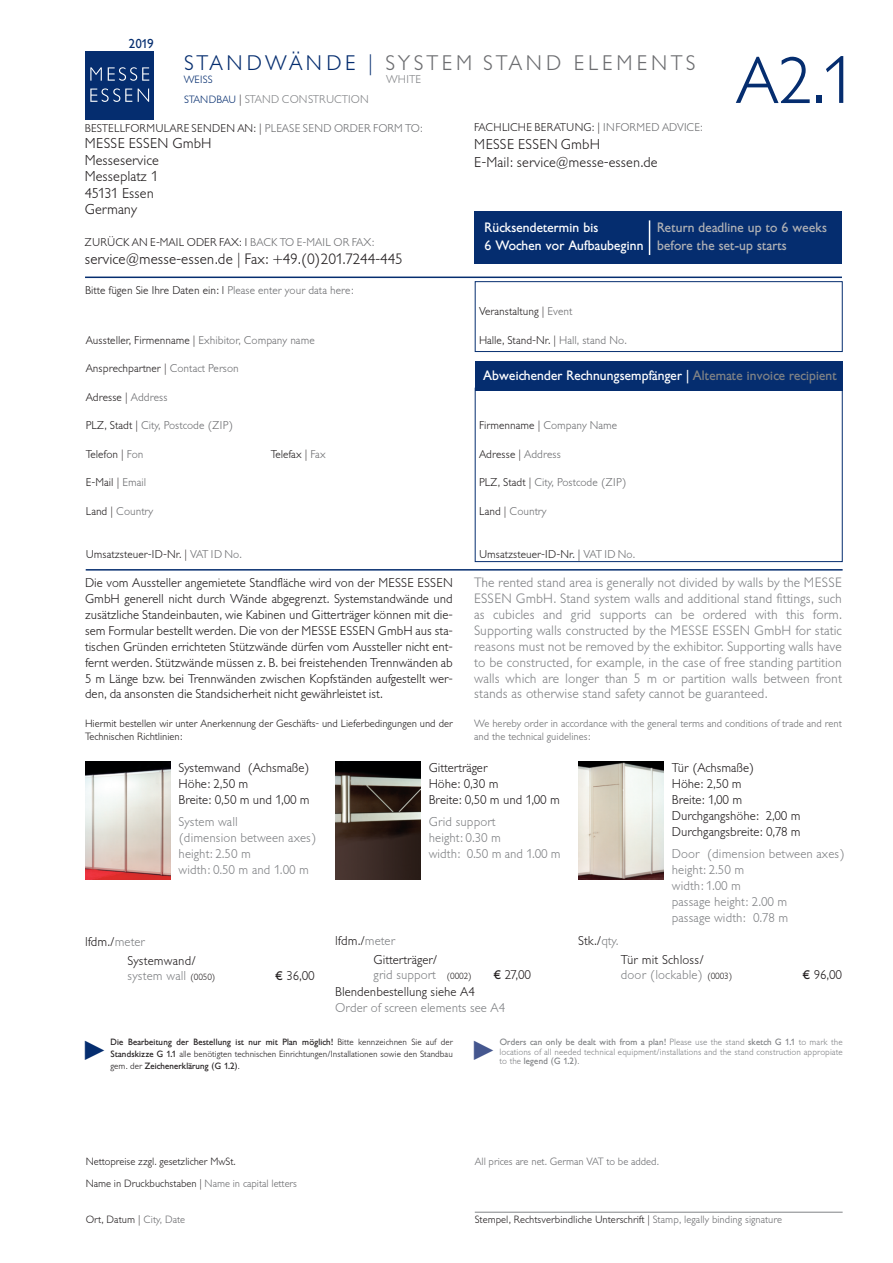
<style>
.page{position:relative;width:893px;height:1263px;background:#fff}
.page>*{position:absolute;margin:0;border:0;box-sizing:border-box;transform-origin:0 0}
.t1{font:300 66px "Gill Sans BQ";color:#052d6f}
.t2{font:27px "AG Figures+Pi BQ";color:#052d6f}
.t3{font:27px "AG Figures+Pi BQ";color:#45578f}
.t4{font:300 21px "Gill Sans BQ";letter-spacing:.16em;color:#6c6d70}
.t5{font:300 15px "Gill Sans BQ";color:#231f20}
.t6{font:300 14.25px/16.5px "Gill Sans BQ";color:#231f20}
.t7{font:300 13.5px/15.9px "Gill Sans BQ";color:#808285;text-align:justify}
.t8{font:13.5px/18px "Gill Sans BQ";letter-spacing:-.005em;color:#fff}
.t9{font:13.5px/18px "Gill Sans BQ";letter-spacing:-.005em;color:#b0b1b5}
.t10{font:300 12.75px/15.9px "Gill Sans BQ";letter-spacing:-.005em;color:#231f20}
.t11{font:300 12.75px/15.9px "Gill Sans BQ";letter-spacing:.005em;color:#808285}
.t12{font:12.75px "Gill Sans BQ";color:#052d6f}
.t13{font:300 11.25px "Gill Sans BQ";color:#231f20}
.t14{font:300 11.25px "Gill Sans BQ";color:#6c6d70}
.t15{font:300 11.25px "Gill Sans BQ";color:#808285}
.t16{font:300 10.5px/12.8px "Gill Sans BQ";letter-spacing:-.005em;color:#231f20}
.t17{font:300 10.5px/12.8px "Gill Sans BQ";color:#6c6d70}
.t18{font:300 10.5px "Gill Sans BQ";letter-spacing:.02em;color:#052d6f}
.t19{font:300 9px/12px "Gill Sans BQ";color:#231f20}
.t20{font:300 9px/9.8px "Gill Sans BQ";letter-spacing:.005em;color:#808285}
.t21{font:9px "Gill Sans BQ";color:#231f20}
.t22{font:9px "Gill Sans BQ";letter-spacing:.005em;color:#808285}
.s1{color:#052d6f}
.s2{font-size:10.5px;color:#052d6f}
.s3{color:#231f20}
.s4{color:#6c6d70}
.s5{color:#808285}
.s6{font-size:9px;color:#231f20}
.s7{font-family:"Gill Sans";font-weight:400}
.s8{font-size:9px}
.s9{font-weight:400}
.s10{font-weight:300}
</style>
<div class="page">
<div style="left:475px;top:211px;width:367px;height:53px;background:#052d6f"></div>
<hr style="left:85px;top:277px;width:757px;height:1px;background:#052d6f">
<hr style="left:86px;top:569px;width:757px;height:2px;background:#052d6f">
<div style="left:86px;top:51px;width:68px;height:68px;background:#052d6f"></div>
<svg style="left:90px;top:67px;width:59px;height:14px"></svg>
<svg style="left:90px;top:88px;width:59px;height:14px"></svg>
<div style="left:475px;top:361px;width:368px;height:29px;background:#052d6f"></div>
<hr style="left:649px;top:220px;width:1px;height:35px;background:#fff">
<hr style="left:475px;top:1212px;width:368px;height:1px;background:#808285">
<div style="left:475px;top:281px;width:368px;height:71px;border:1px solid #052d6f"></div>
<div style="left:475px;top:388px;width:368px;height:174px;border:1px solid #052d6f"></div>
<img style="left:85px;top:761px;width:85px;height:118px">
<img style="left:335px;top:761px;width:85px;height:118px">
<img style="left:578px;top:761px;width:85px;height:118px">
<p class="t12" style="left:129px;top:37px;width:26px">2019</p>
<h3 class="t4" style="left:184px;top:51px;width:513px"><span class="s1">STANDWÄNDE |</span> SYSTEM STAND ELEMENTS</h3>
<p class="t18" style="left:184px;top:73px;width:31px">WEISS</p>
<p class="t15" style="left:386px;top:73px;width:36px">WHITE</p>
<p class="t15" style="left:184px;top:93px;width:186px"><span class="s2">STANDBAU</span> <span class="s3">|</span> STAND CONSTRUCTION</p>
<h1 class="t1" style="left:736px;top:44px;width:120px">A2.1</h1>
<p class="t13" style="left:85px;top:122px;width:339px">BESTELLFORMULARE SENDEN AN: | <span class="s4">PLEASE SEND ORDER FORM TO:</span></p>
<p class="t6" style="left:85px;top:135px;width:128px">MESSE ESSEN GmbH<br>Messeservice<br>Messeplatz 1<br>45131 Essen<br>Germany</p>
<p class="t13" style="left:85px;top:236px;width:291px">ZURÜCK AN E-MAIL ODER FAX: l <span class="s4">BACK TO E-MAIL OR FAX:</span></p>
<p class="t5" style="left:85px;top:250px;width:320px">service@messe-essen.de | Fax: +49.(0)201.7244-445</p>
<p class="t13" style="left:85px;top:284px;width:270px">Bitte fügen Sie Ihre Daten ein: l <span class="s4">Please enter your data here:</span></p>
<p class="t13" style="left:86px;top:334px;width:230px">Aussteller, Firmenname | <span class="s4">Exhibitor, Company name</span></p>
<p class="t13" style="left:86px;top:362px;width:155px">Ansprechpartner | <span class="s4">Contact Person</span></p>
<p class="t13" style="left:86px;top:391px;width:83px">Adresse | <span class="s4">Address</span></p>
<p class="t14" style="left:86px;top:419px;width:149px"><span class="s3">PLZ, Stadt |</span> City, Postcode (ZIP)</p>
<p class="t13" style="left:86px;top:448px;width:59px">Telefon | <span class="s4">Fon</span></p>
<p class="t13" style="left:271px;top:448px;width:56px">Telefax | <span class="s4">Fax</span></p>
<p class="t13" style="left:86px;top:476px;width:62px">E-Mail | <span class="s4">Email</span></p>
<p class="t14" style="left:86px;top:505px;width:69px"><span class="s3">Land |</span> Country</p>
<p class="t13" style="left:86px;top:548px;width:158px">Umsatzsteuer-ID-Nr. | <span class="s4">VAT ID No.</span></p>
<p class="t10" style="left:85px;top:575px;width:369px;text-align:justify">Die vom Aussteller angemietete Standfläche wird von der MESSE ESSEN GmbH generell nicht durch Wände abgegrenzt. System standwände und zu sätzliche Standeinbauten, wie Kabinen und Gitterträger können mit die&shy;sem Formular bestellt werden. Die von der MESSE ESSEN GmbH aus sta&shy;tischen Gründen errichteten Stützwände dürfen vom Aussteller nicht ent&shy;fernt werden. Stützwände müssen z. B. bei freistehenden Trennwänden ab 5 m Länge bzw. bei Trennwänden zwischen Kopfständen aufgestellt wer&shy;den, da ansonsten die Standsicherheit nicht gewährleistet ist.</p>
<p class="t16" style="left:85px;top:717px;width:369px">Hiermit bestellen wir unter Anerkennung der Geschäfts- und Lieferbedingungen und der<br>Technischen Richtlinien:</p>
<p class="t13" style="left:474px;top:121px;width:230px">FACHLICHE BERATUNG: | <span class="s4">INFORMED ADVICE:</span></p>
<p class="t6" style="left:474px;top:136px;width:185px;line-height:18px">MESSE ESSEN GmbH<br>E-Mail: service@messe-essen.de</p>
<p class="t8" style="left:485px;top:219px;width:161px">Rücksendetermin bis<br>6 Wochen vor Aufbaubeginn</p>
<p class="t9" style="left:657px;top:219px;width:171px">Return deadline up to 6 weeks before the set-up starts</p>
<p class="t13" style="left:479px;top:305px;width:95px">Veranstaltung | <span class="s4">Event</span></p>
<p class="t13" style="left:479px;top:334px;width:149px">Halle, Stand-Nr. | <span class="s4">Hall, stand No.</span></p>
<p class="t8" style="left:483px;top:366px;width:355px">Abweichender Rechnungsempfänger | <span class="s5">Altemate invoice recipient</span></p>
<p class="t13" style="left:479px;top:419px;width:140px">Firmenname | <span class="s4">Company Name</span></p>
<p class="t13" style="left:479px;top:448px;width:83px">Adresse | <span class="s4">Address</span></p>
<p class="t14" style="left:479px;top:476px;width:149px"><span class="s3">PLZ, Stadt |</span> City, Postcode (ZIP)</p>
<p class="t14" style="left:479px;top:505px;width:69px"><span class="s3">Land |</span> Country</p>
<p class="t13" style="left:479px;top:547px;width:158px">Umsatzsteuer-ID-Nr. | <span class="s4">VAT ID No.</span></p>
<p class="t7" style="left:474px;top:574px;width:369px">The rented stand area is generally not divided by walls by the MESSE ESSEN GmbH. Stand system walls and additional stand fittings, such as cubicles and grid supports can be ordered with this form.<br>Supporting walls constructed by the MESSE ESSEN GmbH for static reasons must not be removed by the exhibitor. Supporting walls have to be constructed, for example, in the case of free standing partition walls which are longer than 5 m or partition walls between front stands as otherwise stand safety cannot be guaranteed.</p>
<p class="t17" style="left:474px;top:717px;width:369px">We hereby order in accordance with the general terms and conditions of trade and rent and the technical guidelines:</p>
<p class="t10" style="left:179px;top:760px;width:133px">Systemwand (Achsmaße)<br>Höhe: 2,50 m<br>Breite: 0,50 m und 1,00 m</p>
<p class="t11" style="left:179px;top:814px;width:140px">System wall<br>(dimension between axes) height: 2.50 m<br>width: 0.50 m and 1.00 m</p>
<p class="t10" style="left:128px;top:932px;width:70px;line-height:19.2px;text-indent:-43px">lfdm./<span class="s5">meter<br></span>Systemwand/</p>
<p class="t11" style="left:128px;top:968px;width:90px">system wall <span class="s6">(0050)</span></p>
<p class="t10" style="left:275px;top:968px;width:41px"><span class="s7">€</span> 36,00</p>
<p class="t10" style="left:429px;top:760px;width:133px">Gitterträger<br>Höhe: 0,30 m<br>Breite: 0,50 m und 1,00 m</p>
<p class="t11" style="left:429px;top:814px;width:133px">Grid support<br>height: 0.30 m<br>width: 0.50 m and 1.00 m</p>
<p class="t10" style="left:373px;top:931px;width:66px;line-height:19.2px;text-indent:-38px">lfdm./<span class="s5">meter<br></span>Gitterträger/</p>
<p class="t11" style="left:373px;top:967px;width:100px">grid support <span class="s6">(0002)</span></p>
<p class="t10" style="left:494px;top:967px;width:39px"><span class="s7">€</span> 27,00</p>
<p class="t10" style="left:335px;top:983px;width:141px">Blendenbestellung siehe A4</p>
<p class="t11" style="left:335px;top:1000px;width:172px">Order of screen elements see A4</p>
<p class="t10" style="left:578px;top:933px;width:42px">Stk./<span class="s5">qty.</span></p>
<p class="t10" style="left:672px;top:760px;width:130px">Tür (Achsmaße)<br>Höhe: 2,50 m<br>Breite: 1,00 m<br>Durchgangshöhe: 2,00 m<br>Durchgangsbreite: 0,78 m</p>
<p class="t11" style="left:672px;top:846px;width:175px">Door (dimension between axes) height: 2.50 m<br>width: 1.00 m<br>passage height: 2.00 m<br>passage width: 0.78 m</p>
<p class="t10" style="left:621px;top:952px;width:113px;line-height:15px">Tür mit Schloss/<br><span class="s5">door (lockable)</span> <span class="s8">(0003)</span></p>
<p class="t10" style="left:803px;top:967px;width:41px"><span class="s7">€</span> 96,00</p>
<p class="t19" style="left:111px;top:1036px;width:344px"><span class="s9">Die Bearbeitung der Bestellung ist nur mit Plan möglich!</span> Bitte kennzeichnen Sie auf der<br><span class="s9">Standskizze G 1.1</span> alle benötigten technischen Einrichtungen/Installationen sowie den Standbau</p>
<h2 class="t2" style="left:85px;top:1036px;width:21px">n</h2>
<p class="t21" style="left:111px;top:1061px;width:131px"><span class="s10">gem. der</span> Zeichenerklärung (G 1.2)<span class="s10">.</span></p>
<p class="t20" style="left:500px;top:1037px;width:345px"><span class="s9">Orders can only be dealt with from a plan!</span> Please use the stand <span class="s9">sketch G 1.1</span> to mark the locations of all needed technical equipment/installations and the stand construction appropiate</p>
<h2 class="t3" style="left:474px;top:1036px;width:21px">n</h2>
<p class="t22" style="left:500px;top:1056px;width:81px"><span class="s10">to the</span> legend (G 1.2)<span class="s10">.</span></p>
<p class="t16" style="left:86px;top:1155px;width:152px">Nettopreise zzgl. gesetzlicher MwSt.</p>
<p class="t17" style="left:475px;top:1155px;width:186px">All prices are net. German VAT to be added.</p>
<p class="t16" style="left:86px;top:1177px;width:213px">Name in Druckbuchstaben | <span class="s4">Name in capital letters</span></p>
<p class="t16" style="left:86px;top:1213px;width:101px">Ort, Datum | <span class="s4">City, Date</span></p>
<p class="t16" style="left:475px;top:1213px;width:309px">Stempel, Rechtsverbindliche Unterschrift | <span class="s4">Stamp, legally binding signature</span></p>
</div>
